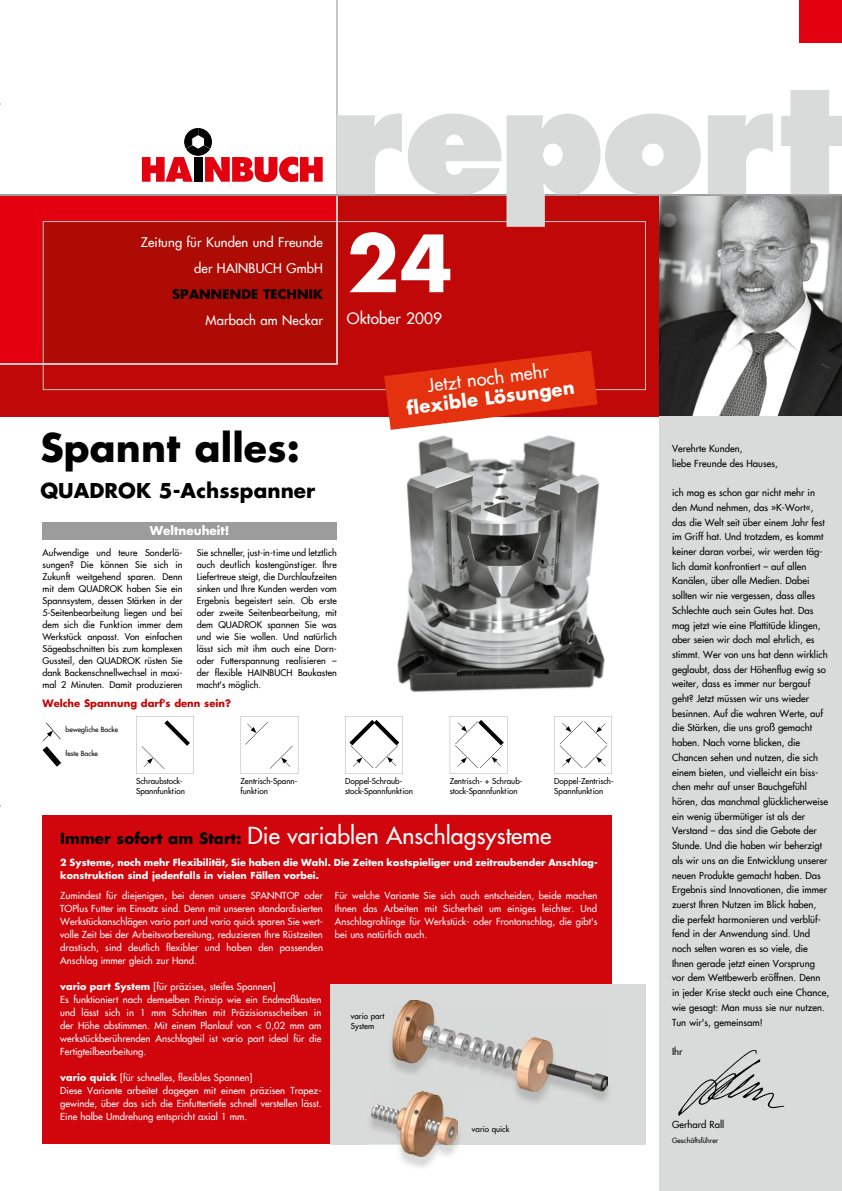
<style>
.page{position:relative;width:842px;height:1191px;background:#fff}
.page>*{position:absolute;margin:0;border:0;box-sizing:border-box;transform-origin:0 0}
.t1{font:700 76.6px "Futura Com";color:#fff}
.t2{font:700 38px "Futura Com";letter-spacing:.005em;color:#000}
.t3{font:500 23px "Futura Com";letter-spacing:.005em;color:#fff}
.t4{font:700 20px "Futura Com";letter-spacing:.005em;color:#000}
.t5{font:700 18px "Futura Com";color:#fff}
.t6{font:500 18px "Futura Com";color:#fff}
.t7{font:500 15.3px "Futura Com";letter-spacing:.01em;color:#fff}
.t8{font:500 13px/26px "Futura Com";letter-spacing:.01em;color:#fff;text-align:right}
.t9{font:700 13px "Futura Com";letter-spacing:.01em;color:#000}
.t10{font:700 12px "Futura Com";color:#fff}
.t11{font:700 10px "Futura Com";color:#c00808}
.t12{font:500 9.5px/14.7px "Futura Com";letter-spacing:.005em;color:#000}
.t13{font:500 9.5px/13px "Futura Com";letter-spacing:.005em;color:#fff;text-align:justify}
.t14{font:700 9.5px/13px "Futura Com";letter-spacing:.005em;color:#fff}
.t15{font:500 9px/12px "Futura Com";letter-spacing:.005em;color:#000;text-align:justify}
.t16{font:500 8px/10px "Futura Com";color:#000}
.t17{font:500 7px "Futura Com";color:#000}
.s1{font-weight:700;font-size:15px;color:#000}
.s2{font-weight:700}
</style>
<div class="page">
<div style="left:800px;top:0;width:42px;height:43px;background:#e3000f"></div>
<svg style="left:142px;top:128px;width:181px;height:54px"></svg>
<img style="left:397px;top:435px;width:208px;height:258px">
<div style="left:0;top:195px;width:660px;height:221px;background:#c00808"></div>
<div style="left:0;top:195px;width:337px;height:169px;background:#e3000f"></div>
<svg style="left:43px;top:221px;width:603px;height:169px"></svg>
<hr style="left:0;top:363px;width:337px;height:1px;background:#c5c6c6">
<hr style="left:336px;top:0;width:1px;height:364px;background:#c5c6c6">
<img style="left:660px;top:196px;width:182px;height:220px">
<div style="left:660px;top:416px;width:182px;height:775px;background:#d9dada"></div>
<img style="left:678px;top:1050px;width:107px;height:66px">
<hr style="left:0;top:195px;width:506px;height:1px;background:#9c9c9c">
<hr style="left:545px;top:195px;width:297px;height:1px;background:#9c9c9c">
<div style="left:43px;top:522px;width:294px;height:17px;background:#9c9c9c"></div>
<div style="left:43px;top:815px;width:569px;height:329px;background:#d1050c"></div>
<svg style="left:384px;top:351px;width:213px;height:79px"></svg>
<svg style="left:43px;top:722px;width:18px;height:44px"></svg>
<svg style="left:345px;top:716px;width:58px;height:57px"></svg>
<svg style="left:241px;top:716px;width:57px;height:57px"></svg>
<svg style="left:136px;top:716px;width:58px;height:57px"></svg>
<svg style="left:554px;top:716px;width:58px;height:57px"></svg>
<svg style="left:450px;top:716px;width:57px;height:57px"></svg>
<svg style="left:337px;top:113px;width:65px;height:81px"></svg>
<svg style="left:708px;top:113px;width:65px;height:81px"></svg>
<svg style="left:781px;top:90px;width:61px;height:104px"></svg>
<svg style="left:408px;top:114px;width:293px;height:113px"></svg>
<div style="left:330px;top:984px;width:315px;height:160px;background:#d9dada"></div>
<img style="left:366px;top:1119px;width:97px;height:48px">
<img style="left:371px;top:1144px;width:87px;height:12px">
<img style="left:371px;top:1104px;width:58px;height:40px">
<img style="left:429px;top:1106px;width:29px;height:38px">
<img style="left:391px;top:1044px;width:218px;height:58px">
<svg style="left:458px;top:1095px;width:5px;height:7px"></svg>
<img style="left:387px;top:1095px;width:71px;height:11px">
<img style="left:392px;top:1000px;width:215px;height:91px">
<img style="left:392px;top:1091px;width:66px;height:1px">
<h3 class="t8" style="left:141px;top:229px;width:184px">Zeitung für Kunden und Freunde der HAINBUCH GmbH</h3>
<h3 class="t9" style="left:172px;top:284px;width:152px">SPANNENDE TECHNIK</h3>
<h3 class="t8" style="left:205px;top:307px;width:119px">Marbach am Neckar</h3>
<h1 class="t1" style="left:347px;top:204px;width:107px">24</h1>
<h3 class="t7" style="left:347px;top:307px;width:97px">Oktober 2009</h3>
<h2 class="t2" style="left:40px;top:418px;width:261px">Spannt alles:</h2>
<h3 class="t4" style="left:40px;top:475px;width:276px">QUADROK 5-Achsspanner</h3>
<p class="t10" style="left:150px;top:521px;width:81px">Weltneuheit!</p>
<p class="t15" style="left:197px;top:546px;width:142px">Sie schneller, just-in-time und letztlich auch deutlich kostengünstiger. Ihre Liefertreue steigt, die Durchlaufzeiten sinken und Ihre Kunden werden vom Ergebnis begeistert sein. Ob erste oder zweite Seitenbearbeitung, mit dem QUADROK spannen Sie was und wie Sie wollen. Und natürlich lässt sich mit ihm auch eine Dorn&shy;oder Futterspannung realisieren – der flexible HAINBUCH Baukasten macht's möglich.</p>
<p class="t15" style="left:43px;top:546px;width:142px">Aufwendige und teure Sonderlö&shy;sungen? Die können Sie sich in Zukunft weitgehend sparen. Denn mit dem QUADROK haben Sie ein Spannsystem, dessen Stärken in der 5-Seitenbearbeitung liegen und bei dem sich die Funktion immer dem Werkstück anpasst. Von einfachen Sägeabschnitten bis zum komplexen Gussteil, den QUADROK rüsten Sie dank Backenschnellwechsel in maxi&shy;mal 2 Minuten. Damit produzieren</p>
<h3 class="t6" style="left:426px;top:372px;width:123px;rotate:-7deg">Jetzt noch mehr</h3>
<h3 class="t5" style="left:405px;top:394px;width:170px;rotate:-7deg">flexible Lösungen</h3>
<p class="t11" style="left:43px;top:695px;width:190px">Welche Spannung darf's denn sein?</p>
<p class="t17" style="left:65px;top:724px;width:54px">bewegliche Backe</p>
<p class="t17" style="left:65px;top:748px;width:34px">feste Backe</p>
<p class="t16" style="left:136px;top:775px;width:50px">Schraubstock-<br>Spannfunktion</p>
<p class="t16" style="left:345px;top:775px;width:69px">Doppel-Schraub&shy;stock-Spannfunktion</p>
<p class="t16" style="left:554px;top:775px;width:61px">Doppel-Zentrisch-<br>Spannfunktion</p>
<p class="t16" style="left:241px;top:775px;width:58px">Zentrisch-Spann&shy;funktion</p>
<p class="t16" style="left:450px;top:775px;width:74px">Zentrisch- + Schraub&shy;stock-Spannfunktion</p>
<h3 class="t3" style="left:60px;top:818px;width:493px"><span class="s1">Immer sofort am Start:</span> Die variablen Anschlagsysteme</h3>
<p class="t14" style="left:60px;top:855px;width:539px">2 Systeme, noch mehr Flexibilität, Sie haben die Wahl. Die Zeiten kostspieliger und zeitraubender Anschlag&shy;konstruktion sind jedenfalls in vielen Fällen vorbei.</p>
<p class="t13" style="left:60px;top:888px;width:264px">Zumindest für diejenigen, bei denen unsere SPANNTOP oder TOPlus Futter im Einsatz sind. Denn mit unseren standardisierten Werkstückanschlägen vario part und vario quick sparen Sie wert&shy;volle Zeit bei der Arbeitsvorbereitung, reduzieren Ihre Rüstzeiten drastisch, sind deutlich flexibler und haben den passenden Anschlag immer gleich zur Hand.</p>
<p class="t13" style="left:60px;top:979px;width:263px;text-align:left"><span class="s2">vario part System</span> [für präzises, steifes Spannen]<br>Es funktioniert nach demselben Prinzip wie ein Endmaßkasten und lässt sich in 1 mm Schritten mit Präzisionsscheiben in der Höhe abstimmen. Mit einem Planlauf von &lt; 0,02 mm am werkstückberührenden Anschlagteil ist vario part ideal für die Fertigteilbearbeitung.</p>
<p class="t13" style="left:60px;top:1070px;width:263px;text-align:left"><span class="s2">vario quick</span> [für schnelles, flexibles Spannen]<br>Diese Variante arbeitet dagegen mit einem präzisen Trapez&shy;gewinde, über das sich die Einfuttertiefe schnell verstellen lässt.<br>Eine halbe Umdrehung entspricht axial 1 mm.</p>
<p class="t13" style="left:335px;top:888px;width:264px">Für welche Variante Sie sich auch entscheiden, beide machen Ihnen das Arbeiten mit Sicherheit um einiges leichter. Und Anschlagrohlinge für Werkstück- oder Frontanschlag, die gibt's bei uns natürlich auch.</p>
<p class="t16" style="left:351px;top:1010px;width:35px">vario part<br>System</p>
<p class="t16" style="left:472px;top:1124px;width:39px">vario quick</p>
<p class="t12" style="left:672px;top:441px;width:107px">Verehrte Kunden,<br>liebe Freunde des Hauses,</p>
<p class="t12" style="left:672px;top:485px;width:159px">ich mag es schon gar nicht mehr in den Mund nehmen, das »K-Wort«, das die Welt seit über einem Jahr fest im Griff hat. Und trotzdem, es kommt keiner daran vorbei, wir werden täg&shy;lich damit konfrontiert – auf allen Kanälen, über alle Medien. Dabei sollten wir nie vergessen, dass alles Schlechte auch sein Gutes hat. Das mag jetzt wie eine Plattitüde klingen, aber seien wir doch mal ehrlich, es stimmt. Wer von uns hat denn wirklich geglaubt, dass der Höhenflug ewig so weiter, dass es immer nur bergauf geht? Jetzt müssen wir uns wieder besinnen. Auf die wahren Werte, auf die Stärken, die uns groß gemacht haben. Nach vorne blicken, die Chancen sehen und nutzen, die sich einem bieten, und vielleicht ein biss&shy;chen mehr auf unser Bauchgefühl hören, das manchmal glücklicherweise ein wenig übermütiger ist als der Verstand – das sind die Gebote der Stunde. Und die haben wir beherzigt als wir uns an die Entwicklung unserer neuen Produkte gemacht haben. Das Ergebnis sind Innovationen, die immer zuerst Ihren Nutzen im Blick haben, die perfekt harmonieren und verblüf&shy;fend in der Anwendung sind. Und noch selten waren es so viele, die Ihnen gerade jetzt einen Vorsprung vor dem Wettbewerb eröffnen. Denn in jeder Krise steckt auch eine Chance, wie gesagt: Man muss sie nur nutzen.<br>Tun wir's, gemeinsam!</p>
<p class="t12" style="left:672px;top:1043px;width:12px">Ihr</p>
<p class="t12" style="left:672px;top:1117px;width:54px">Gerhard Rall</p>
<p class="t17" style="left:672px;top:1135px;width:48px">Geschäftsführer</p>
</div>
